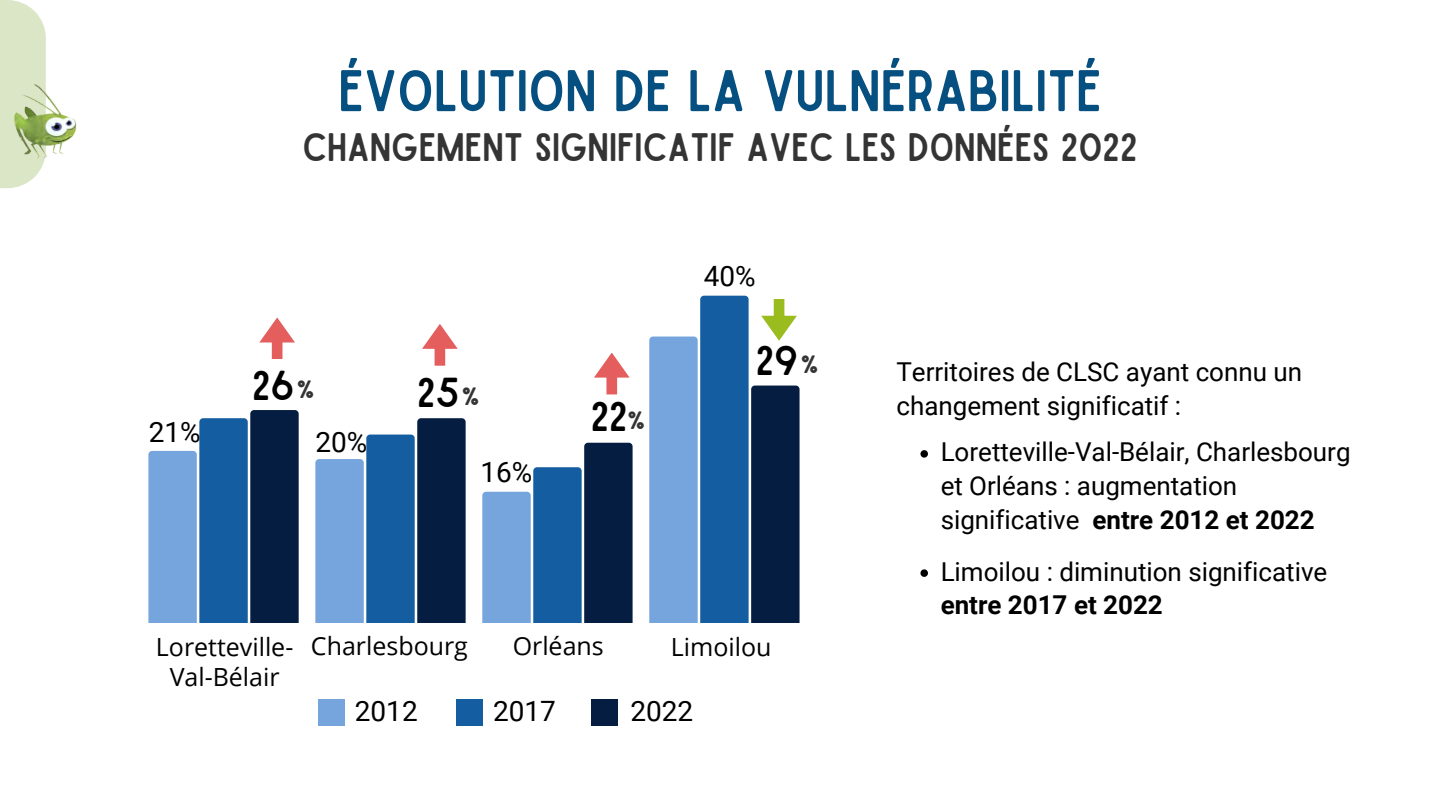
<style>
.page{position:relative;width:1440px;height:810px;background:#fff}
.page>*{position:absolute;margin:0;border:0;box-sizing:border-box;transform-origin:0 0}
.t1{font:56px "Sailors";color:#055080}
.t2{font:40px "Sailors";color:#000}
.t3{font:38px "Sailors";color:#343434}
.t4{font:28px "Roboto";color:#000}
.t5{font:26px/33.8px "Roboto";color:#000}
.t6{font:25px "Open Sans";color:#000}
.t7{font:24px "Sailors";color:#343434}
.s1{font-weight:700}
</style>
<div class="page">
<svg style="left:148px;top:410px;width:151px;height:212px;background:#436d9b"></svg>
<svg style="left:315px;top:418px;width:151px;height:204px;background:#466f9d"></svg>
<svg style="left:482px;top:443px;width:151px;height:179px"></svg>
<svg style="left:649px;top:296px;width:151px;height:326px;background:#517ca7"></svg>
<svg style="left:259px;top:318px;width:36px;height:41px"></svg>
<svg style="left:422px;top:324px;width:36px;height:42px"></svg>
<div style="left:456px;top:699px;width:27px;height:26px;background:#145da0"></div>
<div style="left:591px;top:699px;width:27px;height:26px;background:#051d40"></div>
<div style="left:318px;top:699px;width:26px;height:26px;background:#76a4dd"></div>
<svg style="left:920px;top:450px;width:8px;height:8px"></svg>
<svg style="left:920px;top:569px;width:8px;height:8px"></svg>
<svg style="left:594px;top:353px;width:36px;height:41px"></svg>
<svg style="left:0;top:0;width:46px;height:188px;background:#dfe9ce"></svg>
<img style="left:0;top:82px;width:77px;height:95px">
<h1 class="t1" style="left:338px;top:70px;width:765px">ÉVOLUTION DE LA VULNÉRABILITÉ</h1>
<h1 class="t3" style="left:302px;top:134px;width:837px">CHANGEMENT SIGNIFICATIF AVEC LES DONNÉES 2022</h1>
<p class="t2" style="left:252px;top:371px;width:44px">26</p>
<p class="t7" style="left:297px;top:381px;width:19px">%</p>
<h2 class="t2" style="left:417px;top:377px;width:44px">25</h2>
<p class="t7" style="left:462px;top:387px;width:19px">%</p>
<p class="t4" style="left:149px;top:416px;width:53px">21%</p>
<p class="t4" style="left:315px;top:426px;width:53px">20%</p>
<h2 class="t4" style="left:480px;top:456px;width:53px">16%</h2>
<h2 class="t2" style="left:591px;top:402px;width:38px">22</h2>
<h2 class="t7" style="left:628px;top:412px;width:19px">%</h2>
<p class="t4" style="left:704px;top:260px;width:53px">40%</p>
<p class="t2" style="left:756px;top:346px;width:44px">29</p>
<h2 class="t7" style="left:801px;top:356px;width:19px">%</h2>
<p class="t6" style="left:513px;top:629px;width:93px">Orléans</p>
<p class="t6" style="left:311px;top:629px;width:159px">Charlesbourg</p>
<h2 class="t6" style="left:156px;top:629px;width:139px">Loretteville-</h2>
<p class="t6" style="left:671px;top:629px;width:102px">Limoilou</p>
<h2 class="t6" style="left:170px;top:659px;width:111px">Val-Bélair</h2>
<h2 class="t4" style="left:355px;top:695px;width:64px">2012</h2>
<p class="t4" style="left:493px;top:695px;width:64px">2017</p>
<p class="t4" style="left:630px;top:695px;width:64px">2022</p>
<p class="t5" style="left:896px;top:355px;width:407px">Territoires de CLSC ayant connu un changement significatif :</p>
<p class="t5" style="left:941px;top:436px;width:412px">Loretteville-Val-Bélair, Charlesbourg et Orléans : augmentation significative <span class="s1">entre 2012 et 2022</span></p>
<h2 class="t5" style="left:941px;top:555px;width:388px">Limoilou : diminution significative <span class="s1">entre 2017 et 2022</span></h2>
</div>
